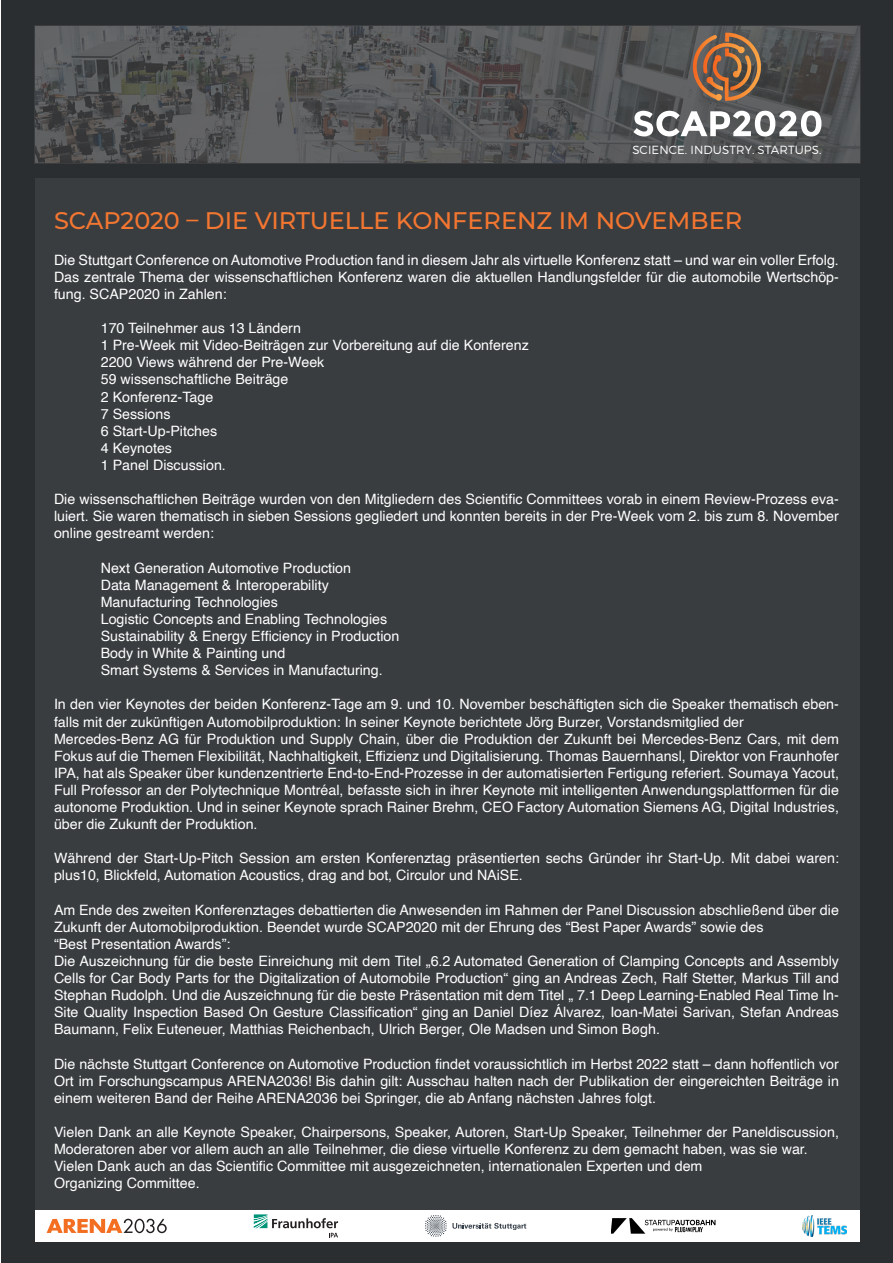
<style>
.page{position:relative;width:893px;height:1263px;background:#fff}
.page>*{position:absolute;margin:0;border:0;box-sizing:border-box;transform-origin:0 0}
.t1{font:500 24px "Montserrat";color:#f37631}
.Absatzformat_1{font:14.25px/17.1px "Helvetica";color:#fff;text-align:justify}
.t2{font:300 11.85px "Montserrat";letter-spacing:.01em;color:#fff}
</style>
<div class="page">
<div style="left:1px;top:0;width:892px;height:1263px;background:#2a2e30"></div>
<div style="left:35px;top:179px;width:825px;height:1055px;background:#393d3f"></div>
<svg style="left:34px;top:26px;width:826px;height:138px;background:#535455"></svg>
<svg style="left:633px;top:111px;width:188px;height:25px;background:#a5a6a7"></svg>
<svg style="left:693px;top:33px;width:68px;height:68px;background:#8a654a"></svg>
<div style="left:35px;top:1210px;width:825px;height:32px;background:#fff"></div>
<svg style="left:47px;top:1218px;width:120px;height:15px"></svg>
<svg style="left:254px;top:1214px;width:84px;height:23px"></svg>
<svg style="left:426px;top:1215px;width:100px;height:22px"></svg>
<svg style="left:612px;top:1218px;width:103px;height:16px"></svg>
<img style="left:802px;top:1215px;width:44px;height:21px">
<p class="t2" style="left:632px;top:143px;width:191px">SCIENCE. INDUSTRY. STARTUPS.</p>
<p class="t1" style="left:54px;top:204px;width:690px">SCAP2020 – DIE VIRTUELLE KONFERENZ IM NOVEMBER</p>
<p class="Absatzformat_1" style="left:54px;top:252px;width:786px">Die Stuttgart Conference on Automotive Production fand in diesem Jahr als virtuelle Konferenz statt – und war ein voller Erfolg.<br>Das zentrale Thema der wissenschaftlichen Konferenz waren die aktuellen Handlungsfelder für die automobile Wertschöp&shy;fung. SCAP2020 in Zahlen:</p>
<p class="Absatzformat_1" style="left:101px;top:320px;width:202px">170 Teilnehmer aus 13 Ländern</p>
<p class="Absatzformat_1" style="left:101px;top:337px;width:430px">1 Pre-Week mit Video-Beiträgen zur Vorbereitung auf die Konferenz</p>
<p class="Absatzformat_1" style="left:101px;top:354px;width:225px">2200 Views während der Pre-Week</p>
<p class="Absatzformat_1" style="left:101px;top:371px;width:189px">59 wissenschaftliche Beiträge</p>
<p class="Absatzformat_1" style="left:101px;top:388px;width:114px">2 Konferenz-Tage</p>
<p class="Absatzformat_1" style="left:101px;top:406px;width:71px">7 Sessions</p>
<p class="Absatzformat_1" style="left:101px;top:423px;width:118px">6 Start-Up-Pitches</p>
<p class="Absatzformat_1" style="left:101px;top:440px;width:73px">4 Keynotes</p>
<p class="Absatzformat_1" style="left:101px;top:457px;width:127px">1 Panel Discussion.</p>
<p class="Absatzformat_1" style="left:54px;top:491px;width:786px">Die wissenschaftlichen Beiträge wurden von den Mitgliedern des Scientific Committees vorab in einem Review-Prozess eva&shy;luiert. Sie waren thematisch in sieben Sessions gegliedert und konnten bereits in der Pre-Week vom 2. bis zum 8. November online gestreamt werden:</p>
<p class="Absatzformat_1" style="left:101px;top:559px;width:252px">Next Generation Automotive Production</p>
<p class="Absatzformat_1" style="left:101px;top:577px;width:230px">Data Management &amp; Interoperability</p>
<p class="Absatzformat_1" style="left:101px;top:594px;width:179px">Manufacturing Technologies</p>
<p class="Absatzformat_1" style="left:101px;top:611px;width:288px">Logistic Concepts and Enabling Technologies</p>
<p class="Absatzformat_1" style="left:101px;top:628px;width:300px">Sustainability &amp; Energy Efficiency in Production</p>
<p class="Absatzformat_1" style="left:101px;top:645px;width:186px">Body in White &amp; Painting und</p>
<p class="Absatzformat_1" style="left:101px;top:662px;width:283px">Smart Systems &amp; Services in Manufacturing.</p>
<p class="Absatzformat_1" style="left:54px;top:696px;width:786px">In den vier Keynotes der beiden Konferenz-Tage am 9. und 10. November beschäftigten sich die Speaker thematisch eben&shy;falls mit der zukünftigen Automobilproduktion: In seiner Keynote berichtete Jörg Burzer, Vorstandsmitglied der</p>
<p class="Absatzformat_1" style="left:54px;top:730px;width:786px">Mercedes-Benz AG für Produktion und Supply Chain, über die Produktion der Zukunft bei Mercedes-Benz Cars, mit dem Fokus auf die Themen Flexibilität, Nachhaltigkeit, Effizienz und Digitalisierung. Thomas Bauernhansl, Direktor von Fraunhofer IPA, hat als Speaker über kundenzentrierte End-to-End-Prozesse in der automatisierten Fertigung referiert. Soumaya Yacout, Full Professor an der Polytechnique Montréal, befasste sich in ihrer Keynote mit intelligenten Anwendungsplattformen für die autonome Produktion. Und in seiner Keynote sprach Rainer Brehm, CEO Factory Automation Siemens AG, Digital Industries, über die Zukunft der Produktion.</p>
<p class="Absatzformat_1" style="left:54px;top:850px;width:786px">Während der Start-Up-Pitch Session am ersten Konferenztag präsentierten sechs Gründer ihr Start-Up. Mit dabei waren: plus10, Blickfeld, Automation Acoustics, drag and bot, Circulor und NAiSE.</p>
<p class="Absatzformat_1" style="left:54px;top:901px;width:786px">Am Ende des zweiten Konferenztages debattierten die Anwesenden im Rahmen der Panel Discussion abschließend über die<br>Zukunft der Automobilproduktion. Beendet wurde SCAP2020 mit der Ehrung des “Best Paper Awards” sowie des</p>
<p class="Absatzformat_1" style="left:54px;top:936px;width:178px">“Best Presentation Awards”:</p>
<p class="Absatzformat_1" style="left:54px;top:953px;width:786px">Die Auszeichnung für die beste Einreichung mit dem Titel „6.2 Automated Generation of Clamping Concepts and Assembly Cells for Car Body Parts for the Digitalization of Automobile Production“ ging an Andreas Zech, Ralf Stetter, Markus Till and Stephan Rudolph. Und die Auszeichnung für die beste Präsentation mit dem Titel „ 7.1 Deep Learning-Enabled Real Time In-Site Quality Inspection Based On Gesture Classification“ ging an Daniel Díez Álvarez, Ioan-Matei Sarivan, Stefan Andreas Baumann, Felix Euteneuer, Matthias Reichenbach, Ulrich Berger, Ole Madsen und Simon Bøgh.</p>
<p class="Absatzformat_1" style="left:54px;top:1055px;width:786px">Die nächste Stuttgart Conference on Automotive Production findet voraussichtlich im Herbst 2022 statt – dann hoffentlich vor Ort im Forschungscampus ARENA2036! Bis dahin gilt: Ausschau halten nach der Publikation der eingereichten Beiträge in einem weiteren Band der Reihe ARENA2036 bei Springer, die ab Anfang nächsten Jahres folgt.</p>
<p class="Absatzformat_1" style="left:54px;top:1124px;width:786px">Vielen Dank an alle Keynote Speaker, Chairpersons, Speaker, Autoren, Start-Up Speaker, Teilnehmer der Paneldiscussion,<br>Moderatoren aber vor allem auch an alle Teilnehmer, die diese virtuelle Konferenz zu dem gemacht haben, was sie war.</p>
<p class="Absatzformat_1" style="left:54px;top:1158px;width:650px">Vielen Dank auch an das Scientific Committee mit ausgezeichneten, internationalen Experten und dem</p>
<p class="Absatzformat_1" style="left:54px;top:1175px;width:147px">Organizing Committee.</p>
</div>
